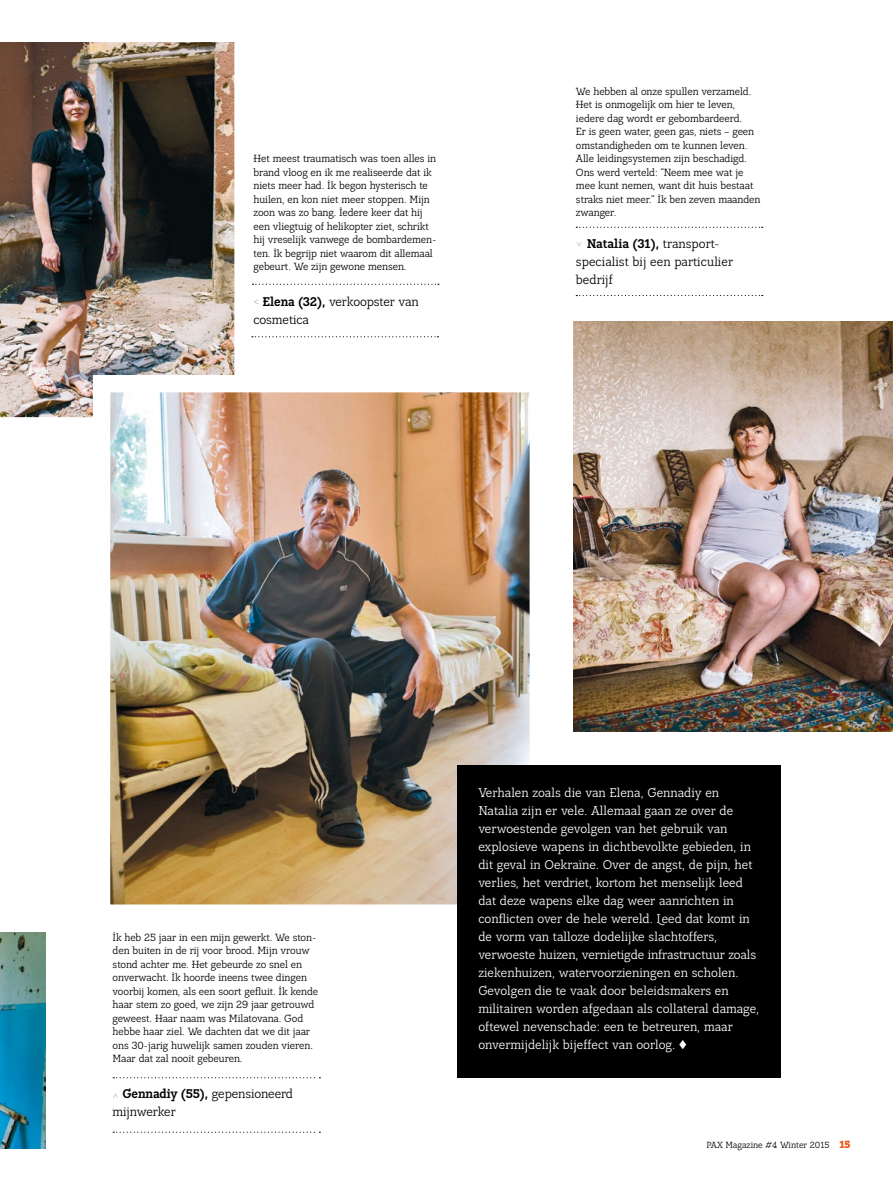
<style>
.page{position:relative;width:893px;height:1191px;background:#fff}
.page>*{position:absolute;margin:0;border:0;box-sizing:border-box;transform-origin:0 0}
.t1{font:12.75px/18px "Lean OFY";color:#fff}
.t2{font:12.75px/18px "Lean OFY";letter-spacing:-.01em;color:#000}
.t3{font:100 12.75px "Lean OFY";color:#000}
.t4{font:10.5px/13.5px "Lean OFY";letter-spacing:-.01em;color:#000}
.t5{font:9px "Lean OFY";color:#000}
.s1{font-weight:100}
.s2{font-weight:700}
.s3{font-weight:900;font-size:10.5px;color:#eb5b1a}
</style>
<div class="page">
<img style="left:0;top:42px;width:252px;height:376px">
<svg style="left:252px;top:336px;width:186px;height:1px"></svg>
<svg style="left:252px;top:284px;width:187px;height:1px"></svg>
<img style="left:573px;top:321px;width:320px;height:410px">
<img style="left:84px;top:366px;width:446px;height:539px">
<div style="left:457px;top:765px;width:324px;height:313px;background:#000"></div>
<img style="left:0;top:932px;width:45px;height:216px">
<svg style="left:576px;top:295px;width:187px;height:1px"></svg>
<svg style="left:576px;top:227px;width:187px;height:1px"></svg>
<svg style="left:113px;top:1131px;width:207px;height:1px"></svg>
<svg style="left:113px;top:1077px;width:207px;height:1px"></svg>
<p class="t4" style="left:253px;top:152px;width:185px">Het meest traumatisch was toen alles in brand vloog en ik me realiseerde dat ik niets meer had. Ik begon hysterisch te huilen, en kon niet meer stoppen. Mijn zoon was zo bang. Iedere keer dat hij een vliegtuig of helikopter ziet, schrikt hij vreselijk vanwege de bombardemen&shy;ten. Ik begrijp niet waarom dit allemaal gebeurt. We zijn gewone mensen.</p>
<p class="t2" style="left:253px;top:293px;width:167px"><span class="s1">&lt;</span> <span class="s2">Elena (32),</span> verkoopster van cosmetica</p>
<p class="t4" style="left:576px;top:84px;width:186px">We hebben al onze spullen verzameld.<br>Het is onmogelijk om hier te leven, iedere dag wordt er gebombardeerd.<br>Er is geen water, geen gas, niets – geen omstandigheden om te kunnen leven.<br>Alle leidingsystemen zijn beschadigd.<br>Ons werd verteld: “Neem mee wat je mee kunt nemen, want dit huis bestaat straks niet meer.” Ik ben zeven maanden zwanger.</p>
<p class="t2" style="left:576px;top:234px;width:159px;text-indent:11px"><span class="s2">Natalia (31),</span> transport&shy;specialist bij een particulier bedrijf</p>
<p class="t3" style="left:572px;top:247px;width:7px;rotate:-90deg">&lt;</p>
<p class="t4" style="left:113px;top:930px;width:207px">Ik heb 25 jaar in een mijn gewerkt. We ston&shy;den buiten in de rij voor brood. Mijn vrouw stond achter me. Het gebeurde zo snel en onverwacht. Ik hoorde ineens twee dingen voorbij komen, als een soort gefluit. Ik kende haar stem zo goed, we zijn 29 jaar getrouwd geweest. Haar naam was Milatovana. God hebbe haar ziel. We dachten dat we dit jaar ons 30-jarig huwelijk samen zouden vieren.<br>Maar dat zal nooit gebeuren.</p>
<p class="t2" style="left:113px;top:1085px;width:182px;text-indent:10px"><span class="s2">Gennadiy (55),</span> gepensioneerd mijnwerker</p>
<p class="t3" style="left:123px;top:1092px;width:7px;rotate:90deg">&lt;</p>
<p class="t1" style="left:478px;top:783px;width:282px">Verhalen zoals die van Elena, Gennadiy en Natalia zijn er vele. Allemaal gaan ze over de verwoestende gevolgen van het gebruik van explosieve wapens in dichtbevolkte gebieden, in dit geval in Oekraïne. Over de angst, de pijn, het verlies, het verdriet, kortom het menselijk leed dat deze wapens elke dag weer aanrichten in conflicten over de hele wereld. Leed dat komt in de vorm van talloze dodelijke slachtoffers, verwoeste huizen, vernietigde infrastructuur zoals ziekenhuizen, watervoorzieningen en scholen.<br>Gevolgen die te vaak door beleidsmakers en militairen worden afgedaan als collateral damage, oftewel nevenschade: een te betreuren, maar onvermijdelijk bijeffect van oorlog. ◆</p>
<p class="t5" style="left:706px;top:1139px;width:146px">PAX Magazine #4 Winter 2015 <span class="s3">15</span></p>
</div>
